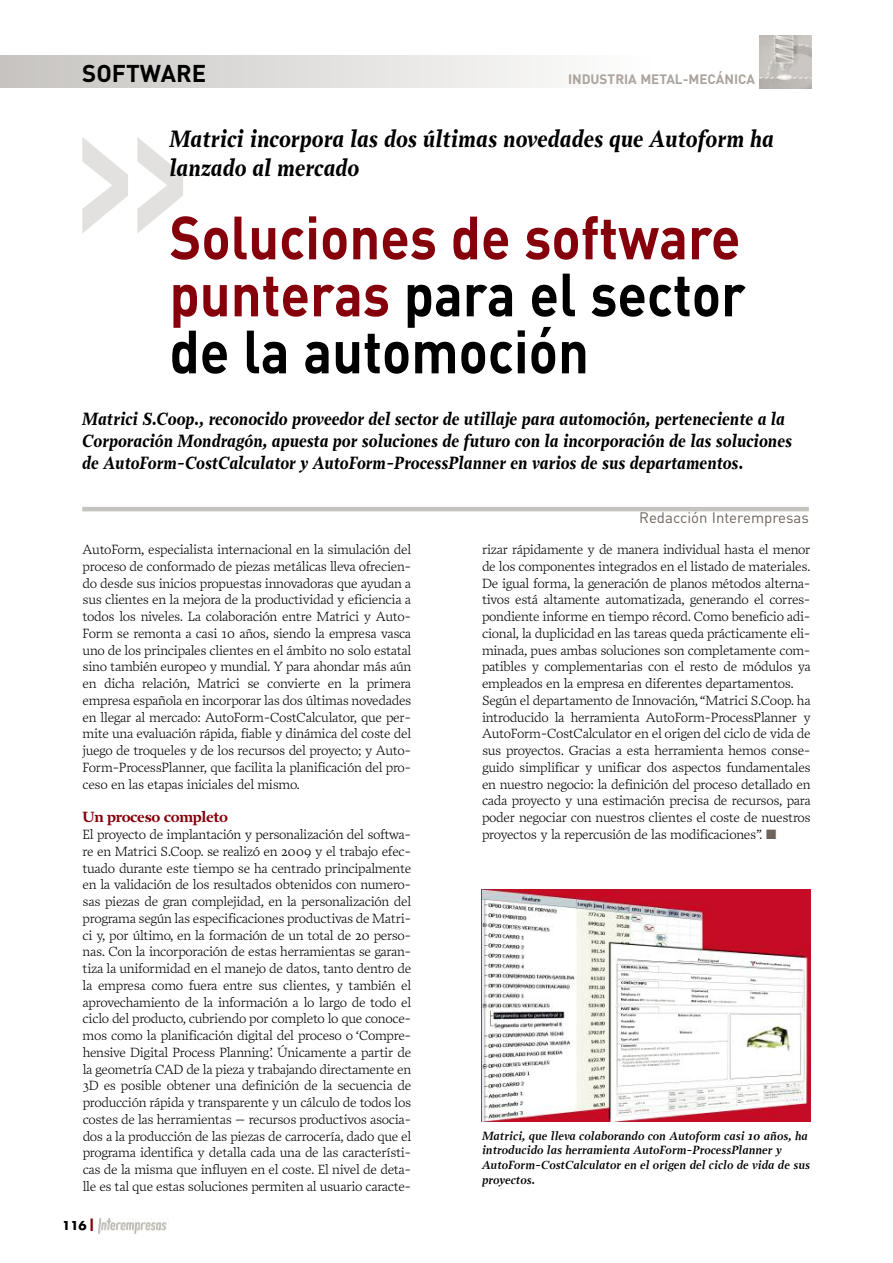
<style>
.page{position:relative;width:893px;height:1263px;background:#fff}
.page>*{position:absolute;margin:0;border:0;box-sizing:border-box;transform-origin:0 0}
.t1{font:800 165px "Gill Sans";color:#e2e1df;scale:.5 1}
.t2{font:700 60px/57px "DIN";color:#85000b;text-align:justify;scale:.9 1}
.t3{font:italic 700 24px/29.2px "Prensa";color:#000;scale:.9 1}
.t4{font:700 24px "DIN";color:#000}
.t5{font:italic 700 18px/21.9px "Prensa";color:#000;scale:.9 1}
.t6{font:15px "DIN";color:#6e645c}
.t7{font:700 15px "Prensa";letter-spacing:-.025em;color:#85000b}
.t8{font:300 13.5px/16.8px "Prensa";letter-spacing:-.025em;color:#000;text-align:justify}
.t9{font:700 13.5px "DIN";color:#aba39c}
.t10{font:italic 600 12px/14.7px "Prensa";color:#000}
.t11{font:700 12px "Futura";color:#000}
.s1{color:#000}
.s2{font-size:15px;color:#85000b}
.s3{color:#6e645c}
</style>
<div class="page">
<img style="left:759px;top:35px;width:52px;height:53px">
<div style="left:0;top:55px;width:653px;height:32px;background:linear-gradient(to right,#c7c4c0,#fefefe)"></div>
<img style="left:481px;top:889px;width:329px;height:232px">
<img style="left:99px;top:1218px;width:68px;height:16px">
<hr style="left:82px;top:507px;width:727px;height:4px;background:#c5c3bf">
<h3 class="t4" style="left:82px;top:60px;width:125px">SOFTWARE</h3>
<p class="t9" style="left:568px;top:72px;width:188px">INDUSTRIA METAL-MECÁNICA</p>
<h3 class="t3" style="left:170px;top:124px;width:673px">Matrici incorpora las dos últimas novedades que Autoform ha lanzado al mercado</h3>
<h2 class="t2" style="left:170px;top:210px;width:642px">Soluciones de software punteras <span class="s1">para el sector de la automoción</span></h2>
<h1 class="t1" style="left:78px;top:122px;width:222px">&gt;&gt;</h1>
<p class="t5" style="left:82px;top:408px;width:790px">Matrici S.Coop., reconocido proveedor del sector de utillaje para automoción, perteneciente a la<br>Corporación Mondragón, apuesta por soluciones de futuro con la incorporación de las soluciones de AutoForm-CostCalculator y AutoForm-ProcessPlanner en varios de sus departamentos.</p>
<p class="t6" style="left:639px;top:509px;width:171px">Redacción Interempresas</p>
<p class="t8" style="left:83px;top:541px;width:330px">AutoForm, especialista internacional en la simulación del proceso de conformado de piezas metálicas lleva ofrecien&shy;do desde sus inicios propuestas innovadoras que ayudan a sus clientes en la mejora de la productividad y eficiencia a todos los niveles. La colaboración entre Matrici y Auto-Form se remonta a casi 10 años, siendo la empresa vasca uno de los principales clientes en el ámbito no solo estatal sino también europeo y mundial. Y para ahondar más aún en dicha relación, Matrici se convierte en la primera empresa española en incorporar las dos últimas novedades en llegar al mercado: AutoForm-CostCalculator, que per&shy;mite una evaluación rápida, fiable y dinámica del coste del juego de troqueles y de los recursos del proyecto; y Auto-Form-ProcessPlanner, que facilita la planificación del pro&shy;ceso en las etapas iniciales del mismo.</p>
<p class="t7" style="left:83px;top:808px;width:147px">Un proceso completo</p>
<p class="t8" style="left:83px;top:826px;width:330px">El proyecto de implantación y personalización del softwa&shy;re en Matrici S.Coop. se realizó en 2009 y el trabajo efec&shy;tuado durante este tiempo se ha centrado principalmente en la validación de los resultados obtenidos con numero&shy;sas piezas de gran complejidad, en la personalización del programa según las especificaciones productivas de Matri&shy;ci y, por último, en la formación de un total de 20 perso&shy;nas. Con la incorporación de estas herramientas se garan&shy;tiza la uniformidad en el manejo de datos, tanto dentro de la empresa como fuera entre sus clientes, y también el aprovechamiento de la información a lo largo de todo el ciclo del producto, cubriendo por completo lo que conoce&shy;mos como la planificación digital del proceso o ‘Compre&shy;hensive Digital Process Planning’. Únicamente a partir de la geometría CAD de la pieza y trabajando directamente en 3D es posible obtener una definición de la secuencia de producción rápida y transparente y un cálculo de todos los costes de las herramientas – recursos productivos asocia&shy;dos a la producción de las piezas de carrocería, dado que el programa identifica y detalla cada una de las característi&shy;cas de la misma que influyen en el coste. El nivel de deta&shy;lle es tal que estas soluciones permiten al usuario caracte-</p>
<p class="t11" style="left:62px;top:1220px;width:35px">116<span class="s2">|</span></p>
<p class="t8" style="left:482px;top:541px;width:330px;text-align:left">rizar rápidamente y de manera individual hasta el menor de los componentes integrados en el listado de materiales.<br>De igual forma, la generación de planos métodos alterna&shy;tivos está altamente automatizada, generando el corres&shy;pondiente informe en tiempo récord. Como beneficio adi&shy;cional, la duplicidad en las tareas queda prácticamente eli&shy;minada, pues ambas soluciones son completamente com&shy;patibles y complementarias con el resto de módulos ya empleados en la empresa en diferentes departamentos.<br>Según el departamento de Innovación,“Matrici S.Coop. ha introducido la herramienta AutoForm-ProcessPlanner y AutoForm-CostCalculator en el origen del ciclo de vida de sus proyectos. Gracias a esta herramienta hemos conse&shy;guido simplificar y unificar dos aspectos fundamentales en nuestro negocio: la definición del proceso detallado en cada proyecto y una estimación precisa de recursos, para poder negociar con nuestros clientes el coste de nuestros proyectos y la repercusión de las modificaciones”. <span class="s3">■</span></p>
<p class="t10" style="left:482px;top:1128px;width:330px">Matrici, que lleva colaborando con Autoform casi 10 años, ha introducido las herramienta AutoForm-ProcessPlanner y AutoForm-CostCalculator en el origen del ciclo de vida de sus proyectos.</p>
</div>
